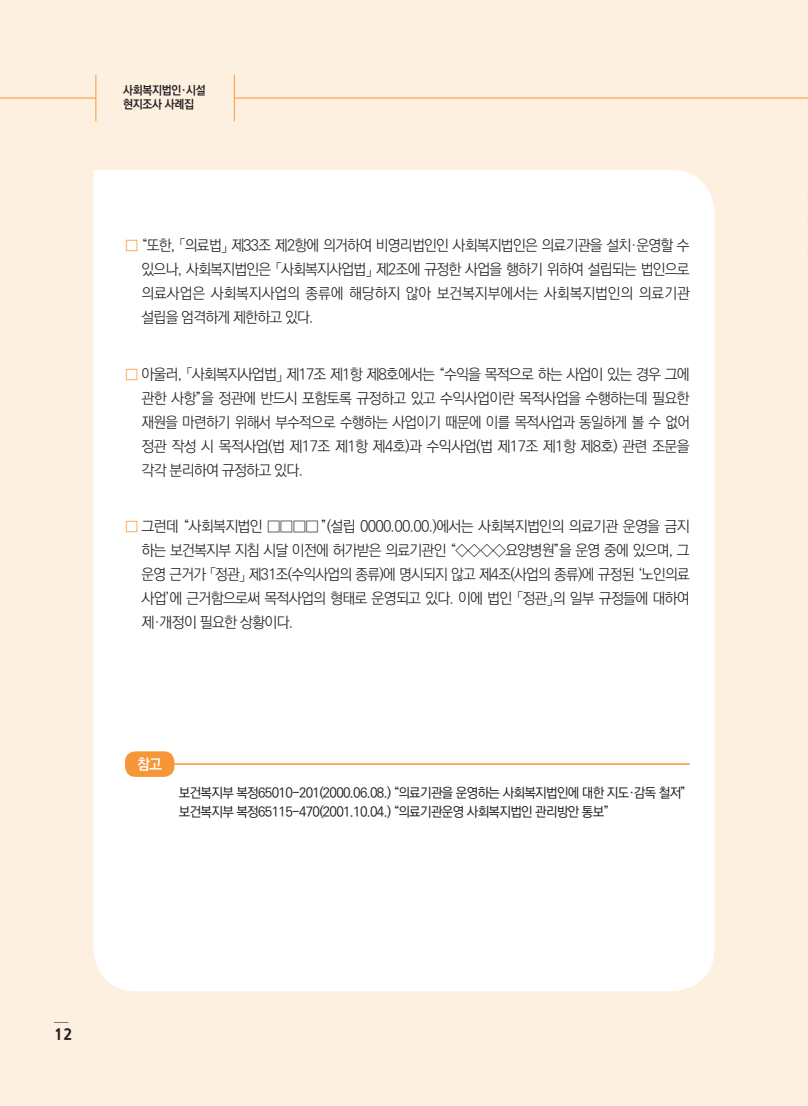
<style>
.page{position:relative;width:808px;height:1106px;background:#fef0e1}
.page>*{position:absolute;margin:0;border:0;box-sizing:border-box;transform-origin:0 0}
.t1{font:300 15px/24px "Ko Pub Dotum";letter-spacing:-.045em;color:#231f20;text-align:justify}
.t2{font:700 15px "Ko Pub Dotum";color:#fff;scale:.95 1}
.t3{font:700 15px "Nanum Gothic OTF Extra";color:#231f20}
.t4{font:500 13.5px "Ko Pub Dotum";letter-spacing:-.05em;color:#231f20}
.t5{font:700 12px/14.4px "Ko Pub Dotum";letter-spacing:-.025em;color:#231f20;scale:.95 1}
.t6{font:300 10.5px "Ko Pub Dotum";color:#231f20}
.s1{font-weight:500;color:#f79637}
</style>
<div class="page">
<div style="left:94px;top:170px;width:620px;height:821px;background:#fff"></div>
<svg style="left:807px;top:180px;width:1px;height:75px"></svg>
<hr style="left:173px;top:763px;width:517px;height:2px;background:#f79637">
<div style="left:125px;top:751px;width:49px;height:26px;background:#f79637;border-radius:10px"></div>
<hr style="left:234px;top:98px;width:574px;height:1px;background:#f79637">
<hr style="left:0;top:98px;width:96px;height:1px;background:#f79637">
<hr style="left:234px;top:75px;width:1px;height:46px;background:#f79637">
<hr style="left:96px;top:75px;width:1px;height:46px;background:#f79637">
<p class="t5" style="left:123px;top:83px;width:88px">사회복지법인·시설 현지조사 사례집</p>
<p class="t1" style="left:141px;top:234px;width:550px;text-indent:-16px"><span class="s1">□</span> “또한, 「의료법」 제33조 제2항에 의거하여 비영리법인인 사회복지법인은 의료기관을 설치·운영할 수 있으나, 사회복지법인은 「사회복지사업법」 제2조에 규정한 사업을 행하기 위하여 설립되는 법인으로 의료사업은 사회복지사업의 종류에 해당하지 않아 보건복지부에서는 사회복지법인의 의료기관 설립을 엄격하게 제한하고 있다.</p>
<p class="t1" style="left:141px;top:362px;width:550px;text-indent:-16px"><span class="s1">□</span> 아울러, 「사회복지사업법」 제17조 제1항 제8호에서는 “수익을 목적으로 하는 사업이 있는 경우 그에 관한 사항”을 정관에 반드시 포함토록 규정하고 있고 수익사업이란 목적사업을 수행하는데 필요한 재원을 마련하기 위해서 부수적으로 수행하는 사업이기 때문에 이를 목적사업과 동일하게 볼 수 없어 정관 작성 시 목적사업(법 제17조 제1항 제4호)과 수익사업(법 제17조 제1항 제8호) 관련 조문을 각각 분리하여 규정하고 있다.</p>
<p class="t1" style="left:141px;top:515px;width:550px;text-indent:-16px"><span class="s1">□</span> 그런데 “사회복지법인 □□□□ ”(설립 0000.00.00.)에서는 사회복지법인의 의료기관 운영을 금지 하는 보건복지부 지침 시달 이전에 허가받은 의료기관인 “◇◇◇◇요양병원”을 운영 중에 있으며, 그 운영 근거가 「정관」 제31조(수익사업의 종류)에 명시되지 않고 제4조(사업의 종류)에 규정된 ‘노인의료 사업’에 근거함으로써 목적사업의 형태로 운영되고 있다. 이에 법인 「정관」의 일부 규정들에 대하여 제·개정이 필요한 상황이다.</p>
<p class="t2" style="left:138px;top:756px;width:27px">참고</p>
<p class="t4" style="left:179px;top:785px;width:509px">보건복지부 복정65010-201(2000.06.08.) “의료기관을 운영하는 사회복지법인에 대한 지도·감독 철저”</p>
<p class="t4" style="left:179px;top:805px;width:432px">보건복지부 복정65115-470(2001.10.04.) “의료기관운영 사회복지법인 관리방안 통보”</p>
<p class="t6" style="left:54px;top:1012px;width:16px">___</p>
<p class="t3" style="left:54px;top:1024px;width:20px">12</p>
</div>
